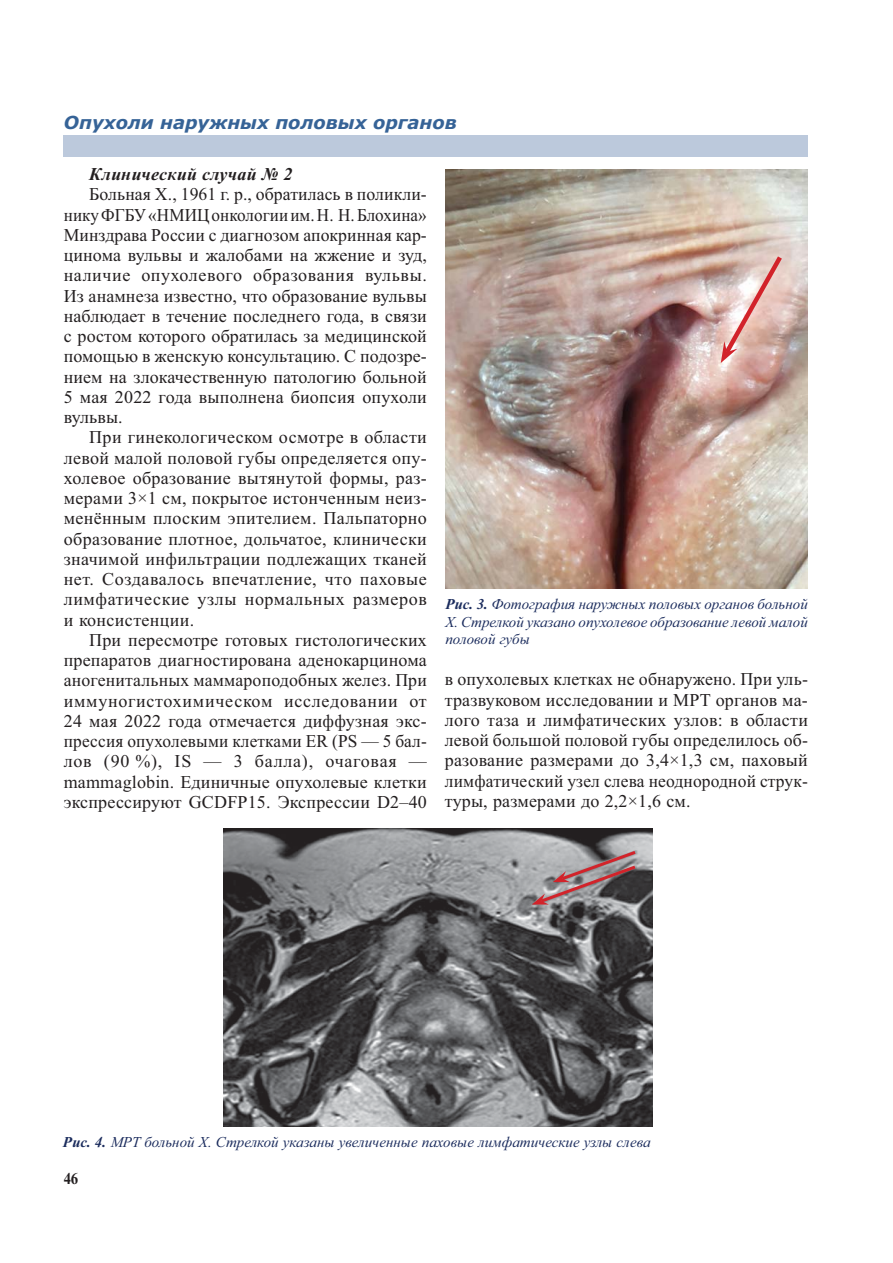
<style>
.page{position:relative;width:893px;height:1263px;background:#fff}
.page>*{position:absolute;margin:0;border:0;box-sizing:border-box;transform-origin:0 0}
.t1{font:18px/20.2px "Times New Roman";letter-spacing:.01em;color:#231f20;text-align:justify}
.t2{font:italic 700 18px "Verdana";color:#366397}
.t3{font:italic 700 18px "Times New Roman";letter-spacing:.01em;color:#231f20}
.t4{font:700 16.5px "Times New Roman";color:#231f20;scale:.9 1}
.t5{font:italic 15px/17.2px "Times New Roman";color:#1b2c5d;text-align:justify}
.s1{font-weight:700}
</style>
<div class="page">
<div style="left:64px;top:135px;width:744px;height:22px;background:#bcc9dc"></div>
<img style="left:224px;top:828px;width:429px;height:299px">
<img style="left:445px;top:169px;width:363px;height:420px">
<svg style="left:721px;top:251px;width:65px;height:112px;background:#deb7b1"></svg>
<svg style="left:532px;top:848px;width:107px;height:57px;background:#948385"></svg>
<p class="t2" style="left:64px;top:116px;width:395px">Опухоли наружных половых органов</p>
<p class="t3" style="left:89px;top:163px;width:205px">Клинический случай № 2</p>
<p class="t1" style="left:64px;top:186px;width:365px;text-indent:26px">Больная Х., 1961 г. р., обратилась в поликли&shy;нику ФГБУ «НМИЦ онкологии им. Н. Н. Блохина» Минздрава России с диагнозом апокринная кар&shy;цинома вульвы и жалобами на жжение и зуд, наличие опухолевого образования вульвы.<br>Из анамнеза известно, что образование вульвы наблюдает в течение последнего года, в связи с ростом которого обратилась за медицинской помощью в женскую консультацию. С подозре&shy;нием на злокачественную патологию больной 5 мая 2022 года выполнена биопсия опухоли вульвы.</p>
<p class="t1" style="left:64px;top:429px;width:365px;text-indent:26px">При гинекологическом осмотре в области левой малой половой губы определяется опу&shy;холевое образование вытянутой формы, раз&shy;мерами 3×1 см, покрытое истонченным неиз&shy;менённым плоским эпителием. Пальпаторно образование плотное, дольчатое, клинически значимой инфильтрации подлежащих тканей нет. Создавалось впечатление, что паховые лимфатические узлы нормальных размеров и консистенции.</p>
<p class="t1" style="left:64px;top:631px;width:365px;text-indent:26px">При пересмотре готовых гистологических препаратов диагностирована аденокарцинома аногенитальных маммароподобных желез. При иммуногистохимическом исследовании от 24 мая 2022 года отмечается диффузная экс&shy;прессия опухолевыми клетками ER (PS — 5 бал&shy;лов (90 %), IS — 3 балла), очаговая — mammaglobin. Единичные опухолевые клетки экспрессируют GCDFP15. Экспрессии D2–40</p>
<p class="t5" style="left:445px;top:597px;width:364px"><span class="s1">Рис. 3.</span> Фотография наружных половых органов больной Х. Стрелкой указано опухолевое образование левой малой половой губы</p>
<p class="t1" style="left:445px;top:671px;width:365px">в опухолевых клетках не обнаружено. При уль&shy;тразвуковом исследовании и МРТ органов ма&shy;лого таза и лимфатических узлов: в области левой большой половой губы определилось об&shy;разование размерами до 3,4×1,3 см, паховый лимфатический узел слева неоднородной струк&shy;туры, размерами до 2,2×1,6 см.</p>
<p class="t5" style="left:63px;top:1135px;width:589px"><span class="s1">Рис. 4.</span> МРТ больной Х. Стрелкой указаны увеличенные паховые лимфатические узлы слева</p>
<p class="t4" style="left:64px;top:1173px;width:18px">46</p>
</div>
